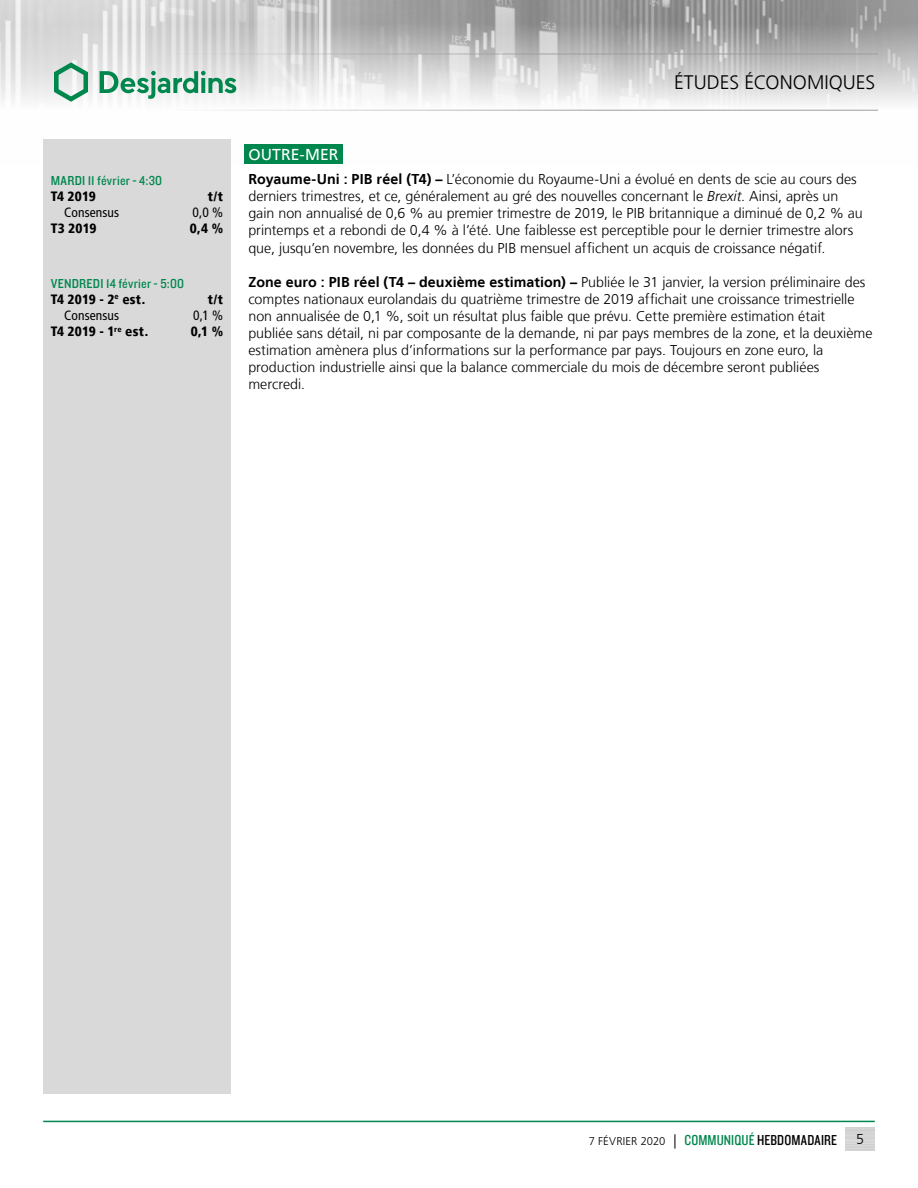
<style>
.page{position:relative;width:918px;height:1188px;background:#fff}
.page>*{position:absolute;margin:0;border:0;box-sizing:border-box;transform-origin:0 0}
.t1{font:300 19.5px "Frutiger LT";color:#000}
.t2{font:15.75px "Frutiger LT";color:#fff}
.t3{font:300 14.25px/17.1px "Frutiger LT";color:#000}
.t4{font:900 condensed 13.5px "Frutiger LT";letter-spacing:.01em;color:#000}
.t5{font:13.5px "Knockout 30 Junior Welterwt";letter-spacing:.02em;color:#00874e}
.t6{font:condensed 13.5px "Frutiger LT";letter-spacing:.01em;color:#000}
.t7{font:300 11.25px "Frutiger LT";letter-spacing:.015em;color:#000}
.s1{font-weight:700}
.s2{font-style:italic}
.s3{font-size:14.25px}
.s4{font-family:"Knockout 29 Junior Ltweight";font-weight:400;font-size:15px;color:#00874e}
.s5{font-family:"Knockout 29 Junior Ltweight";font-weight:400;font-size:15px}
</style>
<div class="page">
<img style="left:0;top:0;width:918px;height:164px">
<hr style="left:0;top:54px;width:878px;height:1px;background:#9d9d9c">
<hr style="left:0;top:110px;width:878px;height:1px;background:#9d9d9c">
<svg style="left:54px;top:62px;width:34px;height:40px"></svg>
<svg style="left:100px;top:71px;width:136px;height:28px"></svg>
<hr style="left:43px;top:1121px;width:832px;height:1px;background:#00874e">
<div style="left:244px;top:144px;width:98px;height:20px;background:#00874e"></div>
<div style="left:43px;top:139px;width:188px;height:955px;background:#d9d9d9"></div>
<p class="t5" style="left:51px;top:171px;width:113px">MARDI 11 février - 4:30</p>
<p class="t4" style="left:51px;top:188px;width:47px">T4 2019</p>
<p class="t4" style="left:208px;top:188px;width:17px">t/t</p>
<p class="t6" style="left:64px;top:205px;width:57px">Consensus</p>
<p class="t6" style="left:193px;top:205px;width:32px">0,0 %</p>
<p class="t4" style="left:51px;top:221px;width:47px">T3 2019</p>
<p class="t4" style="left:190px;top:221px;width:35px">0,4 %</p>
<p class="t5" style="left:51px;top:274px;width:135px">VENDREDI 14 février - 5:00</p>
<p class="t4" style="left:51px;top:291px;width:96px">T4 2019 - 2<sup>e</sup> est.</p>
<p class="t4" style="left:208px;top:291px;width:17px">t/t</p>
<p class="t6" style="left:64px;top:307px;width:57px">Consensus</p>
<p class="t6" style="left:193px;top:307px;width:31px">0,1 %</p>
<p class="t4" style="left:51px;top:323px;width:99px">T4 2019 - 1<sup>re</sup> est.</p>
<p class="t4" style="left:191px;top:323px;width:34px">0,1 %</p>
<h1 class="t1" style="left:674px;top:72px;width:203px">ÉTUDES ÉCONOMIQUES</h1>
<p class="t2" style="left:248px;top:146px;width:91px">OUTRE-MER</p>
<p class="t3" style="left:248px;top:171px;width:616px"><span class="s1">Royaume‑Uni : PIB réel (T4) –</span> L’économie du Royaume‑Uni a évolué en dents de scie au cours des derniers trimestres, et ce, généralement au gré des nouvelles concernant le <span class="s2">Brexit</span>. Ainsi, après un gain non annualisé de 0,6 % au premier trimestre de 2019, le PIB britannique a diminué de 0,2 % au printemps et a rebondi de 0,4 % à l’été. Une faiblesse est perceptible pour le dernier trimestre alors que, jusqu’en novembre, les données du PIB mensuel affichent un acquis de croissance négatif.</p>
<p class="t3" style="left:248px;top:274px;width:626px"><span class="s1">Zone euro : PIB réel (T4 – deuxième estimation) –</span> Publiée le 31 janvier, la version préliminaire des comptes nationaux eurolandais du quatrième trimestre de 2019 affichait une croissance trimestrielle non annualisée de 0,1 %, soit un résultat plus faible que prévu. Cette première estimation était publiée sans détail, ni par composante de la demande, ni par pays membres de la zone, et la deuxième estimation amènera plus d’informations sur la performance par pays. Toujours en zone euro, la production industrielle ainsi que la balance commerciale du mois de décembre seront publiées mercredi.</p>
<p class="t7" style="left:589px;top:1135px;width:250px">7 FÉVRIER 2020 <span class="s3">|</span> <span class="s4">COMMUNIQUÉ</span> <span class="s5">HEBDOMADAIRE</span></p>
<p class="t3" style="left:856px;top:1131px;width:9px">5</p>
</div>
